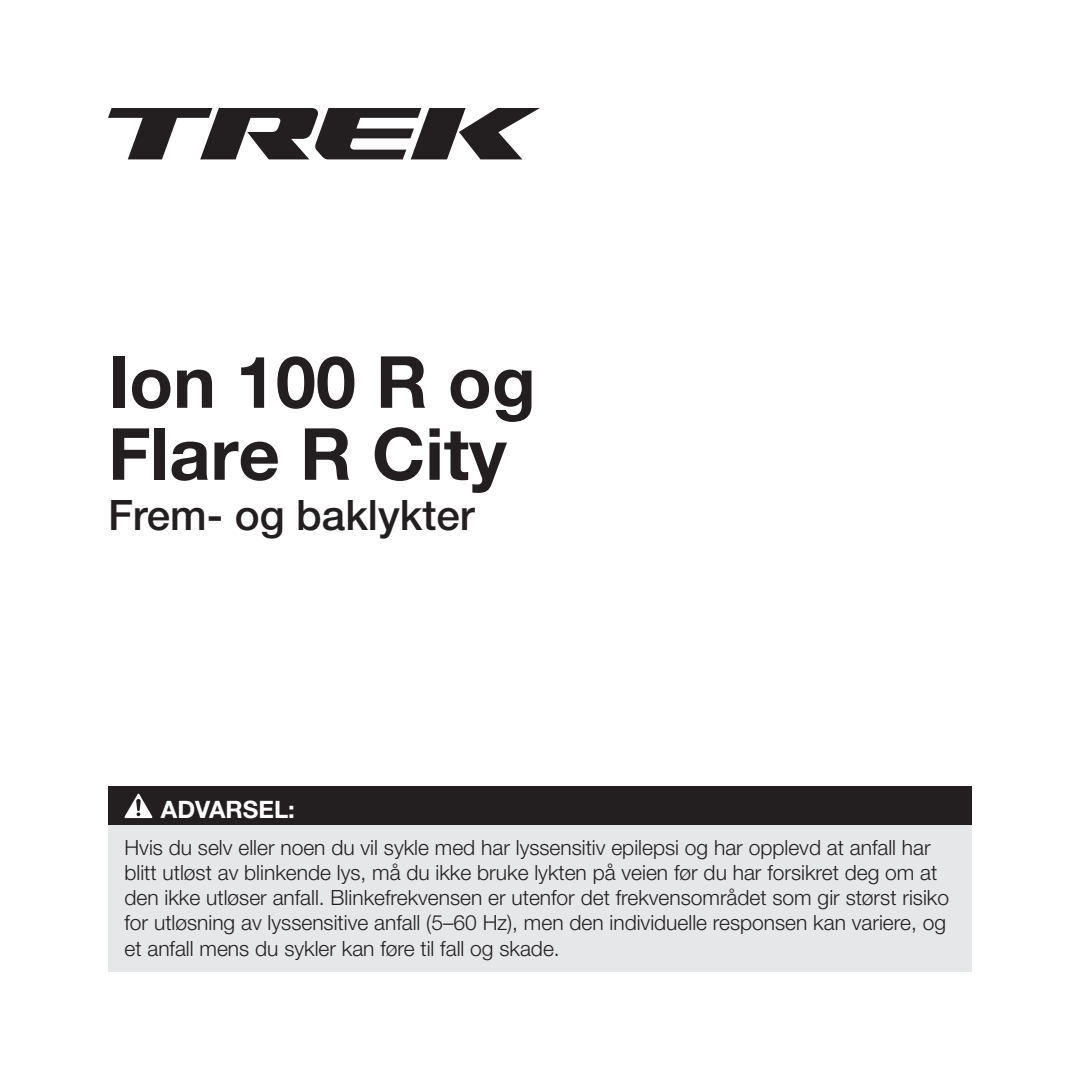
<style>
.page{position:relative;width:1080px;height:1080px;background:#fff}
.page>*{position:absolute;margin:0;border:0;box-sizing:border-box;transform-origin:0 0}
.t1{font:700 72px/72px "Helvetica Neue LT Pro";color:#231f20}
.t2{font:500 42px "Helvetica Neue LT Pro";color:#231f20}
.Warning{font:700 24px "Helvetica Neue LT Std";color:#fff}
.Body{font:300 21px/25.2px "Helvetica Neue LT Pro";color:#231f20}
</style>
<div class="page">
<svg style="left:108px;top:108px;width:432px;height:51px"></svg>
<div style="left:108px;top:823px;width:864px;height:149px;background:#e6e7e9"></div>
<div style="left:108px;top:786px;width:864px;height:39px;background:#231f20"></div>
<svg style="left:124px;top:793px;width:29px;height:25px"></svg>
<p class="t1" style="left:108px;top:345px;width:429px">Ion 100 R og<br>Flare R City</p>
<p class="t2" style="left:108px;top:490px;width:368px">Frem- og baklykter</p>
<p class="Warning" style="left:161px;top:795px;width:136px">ADVARSEL:</p>
<p class="Body" style="left:124px;top:834px;width:826px">Hvis du selv eller noen du vil sykle med har lyssensitiv epilepsi og har opplevd at anfall har blitt utløst av blinkende lys, må du ikke bruke lykten på veien før du har forsikret deg om at den ikke utløser anfall. Blinkefrekvensen er utenfor det frekvensområdet som gir størst risiko for utløsning av lyssensitive anfall (5–60 Hz), men den individuelle responsen kan variere, og et anfall mens du sykler kan føre til fall og skade.</p>
</div>
